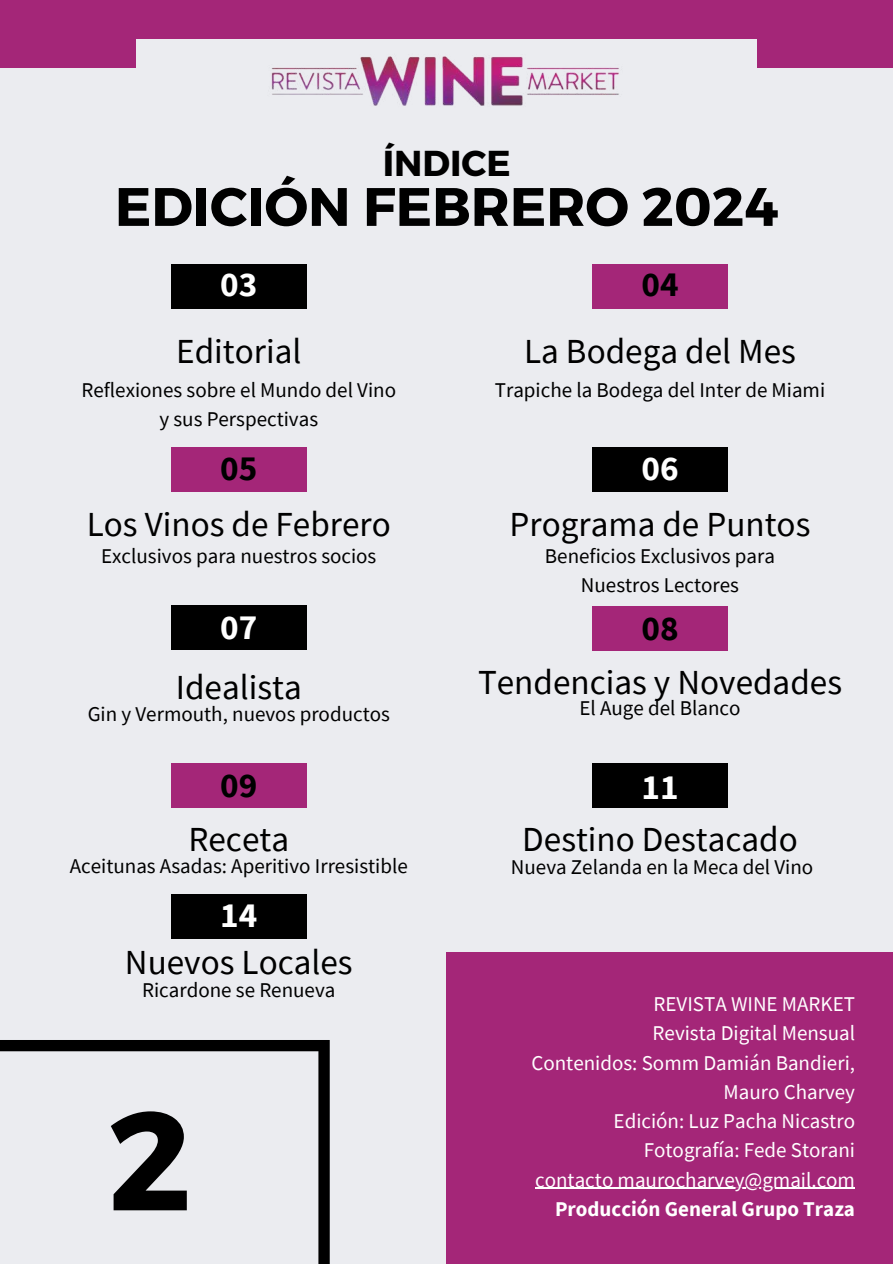
<style>
.page{position:relative;width:893px;height:1264px;background:#fff}
.page>*{position:absolute;margin:0;border:0;box-sizing:border-box;transform-origin:0 0}
.t1{font:700 139.65px "Montserrat";color:#000}
.t2{font:700 54px "Montserrat";color:#000}
.t3{font:700 36px "Montserrat";color:#000}
.t4{font:35.1px "Source Sans Pro";color:#000}
.t5{font:700 35.1px "Source Sans Pro";color:#fff}
.t6{font:700 35.1px "Source Sans Pro";color:#000}
.t7{font:21px/29.2px "Source Sans Pro";color:#000;text-align:center}
.t8{font:21px/29.2px "Source Sans Pro";color:#fff;text-align:right}
.t9{font:700 21px "Source Sans Pro";color:#fff}
</style>
<div class="page">
<div style="left:0;top:0;width:892px;height:1263px;background:#ebecf0"></div>
<div style="left:171px;top:264px;width:135px;height:44px;background:#000"></div>
<div style="left:171px;top:447px;width:135px;height:45px;background:#a42678"></div>
<div style="left:592px;top:264px;width:135px;height:44px;background:#a42678"></div>
<div style="left:592px;top:447px;width:135px;height:45px;background:#000"></div>
<div style="left:171px;top:605px;width:135px;height:44px;background:#000"></div>
<div style="left:592px;top:606px;width:135px;height:44px;background:#a42678"></div>
<svg style="left:0;top:1040px;width:329px;height:223px"></svg>
<div style="left:446px;top:952px;width:446px;height:311px;background:#a42678"></div>
<div style="left:0;top:0;width:892px;height:40px;background:#a42678"></div>
<div style="left:0;top:27px;width:892px;height:41px;background:#a42678"></div>
<div style="left:136px;top:39px;width:621px;height:41px;background:#ebecf0"></div>
<img style="left:271px;top:56px;width:348px;height:50px">
<div style="left:171px;top:762px;width:135px;height:45px;background:#a42678"></div>
<div style="left:592px;top:762px;width:135px;height:45px;background:#000"></div>
<hr style="left:535px;top:1187px;width:320px;height:1px;background:#fff">
<div style="left:171px;top:894px;width:135px;height:45px;background:#000"></div>
<h3 class="t3" style="left:382px;top:140px;width:129px">ÍNDICE</h3>
<h2 class="t2" style="left:115px;top:171px;width:665px">EDICIÓN FEBRERO 2024</h2>
<h3 class="t5" style="left:220px;top:262px;width:39px">03</h3>
<h3 class="t4" style="left:176px;top:328px;width:127px">Editorial</h3>
<h3 class="t6" style="left:641px;top:262px;width:39px">04</h3>
<h3 class="t4" style="left:524px;top:328px;width:273px">La Bodega del Mes</h3>
<p class="t7" style="left:81px;top:375px;width:316px">Reflexiones sobre el Mundo del Vino y sus Perspectivas</p>
<p class="t7" style="left:495px;top:375px;width:332px">Trapiche la Bodega del Inter de Miami</p>
<h3 class="t6" style="left:220px;top:445px;width:39px">05</h3>
<h3 class="t4" style="left:87px;top:501px;width:305px">Los Vinos de Febrero</h3>
<h3 class="t5" style="left:641px;top:445px;width:39px">06</h3>
<h3 class="t4" style="left:509px;top:501px;width:302px">Programa de Puntos</h3>
<p class="t7" style="left:101px;top:541px;width:277px">Exclusivos para nuestros socios</p>
<p class="t7" style="left:545px;top:541px;width:232px">Beneficios Exclusivos para<br>Nuestros Lectores</p>
<h3 class="t5" style="left:220px;top:604px;width:39px">07</h3>
<h3 class="t4" style="left:176px;top:664px;width:127px">Idealista</h3>
<p class="t7" style="left:88px;top:698px;width:304px">Gin y Vermouth, nuevos productos</p>
<h3 class="t6" style="left:641px;top:605px;width:39px">08</h3>
<h3 class="t4" style="left:478px;top:659px;width:365px">Tendencias y Novedades</h3>
<p class="t7" style="left:579px;top:693px;width:162px">El Auge del Blanco</p>
<h3 class="t6" style="left:220px;top:762px;width:39px">09</h3>
<h3 class="t5" style="left:641px;top:764px;width:39px">11</h3>
<h3 class="t4" style="left:188px;top:817px;width:102px">Receta</h3>
<p class="t7" style="left:70px;top:850px;width:339px">Aceitunas Asadas: Aperitivo Irresistible</p>
<h3 class="t5" style="left:220px;top:892px;width:39px">14</h3>
<h3 class="t4" style="left:125px;top:939px;width:229px">Nuevos Locales</h3>
<p class="t7" style="left:142px;top:974px;width:195px">Ricardone se Renueva</p>
<h1 class="t1" style="left:108px;top:1069px;width:85px">2</h1>
<h3 class="t4" style="left:522px;top:817px;width:277px">Destino Destacado</h3>
<p class="t7" style="left:511px;top:852px;width:304px">Nueva Zelanda en la Meca del Vino</p>
<p class="t8" style="left:531px;top:988px;width:325px">REVISTA WINE MARKET<br>Revista Digital Mensual<br>Contenidos: Somm Damián Bandieri,<br>Mauro Charvey<br>Edición: Luz Pacha Nicastro<br>Fotografía: Fede Storani<br>contacto maurocharvey@gmail.com</p>
<p class="t9" style="left:555px;top:1195px;width:301px">Producción General Grupo Traza</p>
</div>
